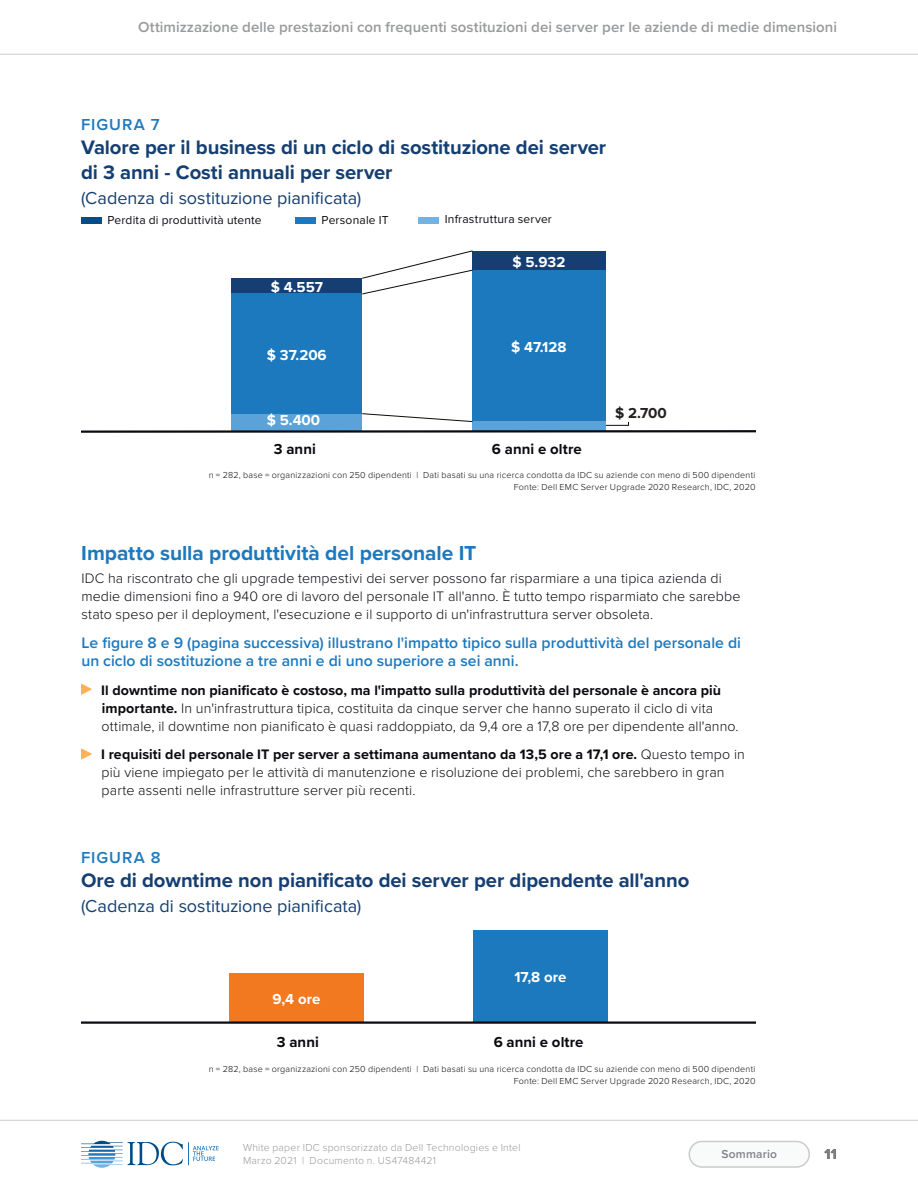
<style>
.page{position:relative;width:918px;height:1188px;background:#fff}
.page>*{position:absolute;margin:0;border:0;box-sizing:border-box;transform-origin:0 0}
.t1{font:700 21px "Proxima Nova";letter-spacing:-.005em;color:#1d79bd}
.t2{font:700 20.25px/24.3px "Proxima Nova";letter-spacing:-.005em;color:#153f72}
.t3{font:18px "Proxima Nova";color:#153f72}
.t4{font:600 16.5px "Proxima Nova";letter-spacing:.06em;color:#1d79bd}
.t5{font:600 15.75px/18px "Proxima Nova";color:#1d79bd}
.t6{font:600 15px "Proxima Nova";letter-spacing:.005em;color:#98999b}
.t7{font:700 15px "Proxima Nova";color:#fff}
.t8{font:700 15px "Proxima Nova";color:#0b0a10}
.t9{font:700 15px "Proxima Nova";color:#231f20}
.t10{font:300 14.25px/18px "Proxima Nova";letter-spacing:.005em;color:#0b0a10}
.t11{font:12px "Proxima Nova";letter-spacing:.015em;color:#0b0a10}
.t12{font:600 12px "Proxima Nova";letter-spacing:.015em;color:#808188}
.t13{font:300 10.5px/13.5px "Proxima Nova";letter-spacing:.02em;color:#98999b}
.t14{font:300 9px "Proxima Nova";letter-spacing:.025em;color:#0b0a10}
.s1{font-weight:700}
</style>
<div class="page">
<svg style="left:81px;top:1141px;width:138px;height:27px"></svg>
<div style="left:689px;top:1142px;width:120px;height:25px;background:#f9fafa;border-radius:13px"></div>
<div style="left:688px;top:1141px;width:122px;height:27px;border:2px solid #cbcbcb;border-radius:13px"></div>
<hr style="left:0;top:54px;width:918px;height:1px;background:#cbcbcb">
<hr style="left:0;top:1120px;width:918px;height:1px;background:#cbcbcb">
<svg style="left:606px;top:421px;width:23px;height:5px"></svg>
<svg style="left:81px;top:684px;width:11px;height:11px"></svg>
<svg style="left:81px;top:748px;width:11px;height:12px"></svg>
<div style="left:231px;top:278px;width:131px;height:16px;background:#153f72"></div>
<div style="left:231px;top:294px;width:131px;height:120px;background:#1d79bd"></div>
<div style="left:231px;top:414px;width:131px;height:17px;background:#5aa2d8"></div>
<div style="left:472px;top:251px;width:134px;height:19px;background:#153f72"></div>
<div style="left:472px;top:270px;width:134px;height:152px;background:#1d79bd"></div>
<div style="left:472px;top:422px;width:134px;height:9px;background:#5aa2d8"></div>
<svg style="left:362px;top:413px;width:111px;height:9px"></svg>
<svg style="left:361px;top:250px;width:112px;height:45px"></svg>
<hr style="left:81px;top:430px;width:675px;height:3px;background:#0b0a10">
<div style="left:473px;top:930px;width:134px;height:93px;background:#1d79bd"></div>
<div style="left:230px;top:973px;width:134px;height:50px;background:#f37921"></div>
<hr style="left:81px;top:1021px;width:675px;height:3px;background:#0b0a10">
<div style="left:81px;top:217px;width:20px;height:7px;background:#084c85"></div>
<div style="left:295px;top:217px;width:20px;height:7px;background:#1d79bd"></div>
<div style="left:418px;top:217px;width:21px;height:6px;background:#71b3e2"></div>
<p class="t6" style="left:138px;top:16px;width:700px">Ottimizzazione delle prestazioni con frequenti sostituzioni dei server per le aziende di medie dimensioni</p>
<p class="t4" style="left:81px;top:112px;width:80px">FIGURA 7</p>
<p class="t2" style="left:81px;top:135px;width:527px">Valore per il business di un ciclo di sostituzione dei server di 3 anni - Costi annuali per server</p>
<p class="t3" style="left:81px;top:187px;width:282px">(Cadenza di sostituzione pianificata)</p>
<p class="t11" style="left:107px;top:213px;width:156px">Perdita di produttività utente</p>
<p class="t11" style="left:322px;top:213px;width:69px">Personale IT</p>
<p class="t11" style="left:445px;top:213px;width:109px">Infrastruttura server</p>
<p class="t7" style="left:271px;top:276px;width:54px">$ 4.557</p>
<p class="t7" style="left:267px;top:343px;width:61px">$ 37.206</p>
<p class="t7" style="left:267px;top:409px;width:55px">$ 5.400</p>
<p class="t7" style="left:512px;top:250px;width:54px">$ 5.932</p>
<p class="t7" style="left:511px;top:336px;width:57px">$ 47.128</p>
<p class="t9" style="left:615px;top:402px;width:53px">$ 2.700</p>
<p class="t8" style="left:274px;top:438px;width:44px">3 anni</p>
<p class="t8" style="left:492px;top:438px;width:91px">6 anni e oltre</p>
<p class="t14" style="left:209px;top:468px;width:548px">n = 282, base = organizzazioni con 250 dipendenti | Dati basati su una ricerca condotta da IDC su aziende con meno di 500 dipendenti</p>
<p class="t14" style="left:514px;top:480px;width:243px">Fonte: Dell EMC Server Upgrade 2020 Research, IDC, 2020</p>
<p class="t1" style="left:81px;top:537px;width:397px">Impatto sulla produttività del personale IT</p>
<p class="t10" style="left:81px;top:568px;width:661px">IDC ha riscontrato che gli upgrade tempestivi dei server possono far risparmiare a una tipica azienda di medie dimensioni fino a 940 ore di lavoro del personale IT all'anno. È tutto tempo risparmiato che sarebbe stato speso per il deployment, l'esecuzione e il supporto di un'infrastruttura server obsoleta.</p>
<p class="t5" style="left:81px;top:633px;width:661px">Le figure 8 e 9 (pagina successiva) illustrano l'impatto tipico sulla produttività del personale di un ciclo di sostituzione a tre anni e di uno superiore a sei anni.</p>
<p class="t10" style="left:101px;top:680px;width:639px"><span class="s1">Il downtime non pianificato è costoso, ma l'impatto sulla produttività del personale è ancora più importante.</span> In un'infrastruttura tipica, costituita da cinque server che hanno superato il ciclo di vita ottimale, il downtime non pianificato è quasi raddoppiato, da 9,4 ore a 17,8 ore per dipendente all'anno.</p>
<p class="t10" style="left:101px;top:745px;width:645px"><span class="s1">I requisiti del personale IT per server a settimana aumentano da 13,5 ore a 17,1 ore.</span> Questo tempo in più viene impiegato per le attività di manutenzione e risoluzione dei problemi, che sarebbero in gran parte assenti nelle infrastrutture server più recenti.</p>
<p class="t4" style="left:81px;top:845px;width:81px">FIGURA 8</p>
<p class="t2" style="left:81px;top:868px;width:610px">Ore di downtime non pianificato dei server per dipendente all'anno</p>
<p class="t3" style="left:81px;top:896px;width:282px">(Cadenza di sostituzione pianificata)</p>
<p class="t7" style="left:514px;top:966px;width:54px">17,8 ore</p>
<p class="t7" style="left:273px;top:988px;width:49px">9,4 ore</p>
<p class="t8" style="left:277px;top:1031px;width:44px">3 anni</p>
<p class="t8" style="left:494px;top:1031px;width:91px">6 anni e oltre</p>
<p class="t14" style="left:209px;top:1063px;width:548px">n = 282, base = organizzazioni con 250 dipendenti | Dati basati su una ricerca condotta da IDC su aziende con meno di 500 dipendenti</p>
<p class="t14" style="left:514px;top:1075px;width:243px">Fonte: Dell EMC Server Upgrade 2020 Research, IDC, 2020</p>
<p class="t13" style="left:243px;top:1140px;width:279px">White paper IDC sponsorizzato da Dell Technologies e Intel<br>Marzo 2021 | Documento n. US47484421</p>
<p class="t12" style="left:722px;top:1145px;width:57px">Sommario</p>
<p class="t9" style="left:825px;top:1142px;width:14px">11</p>
</div>
